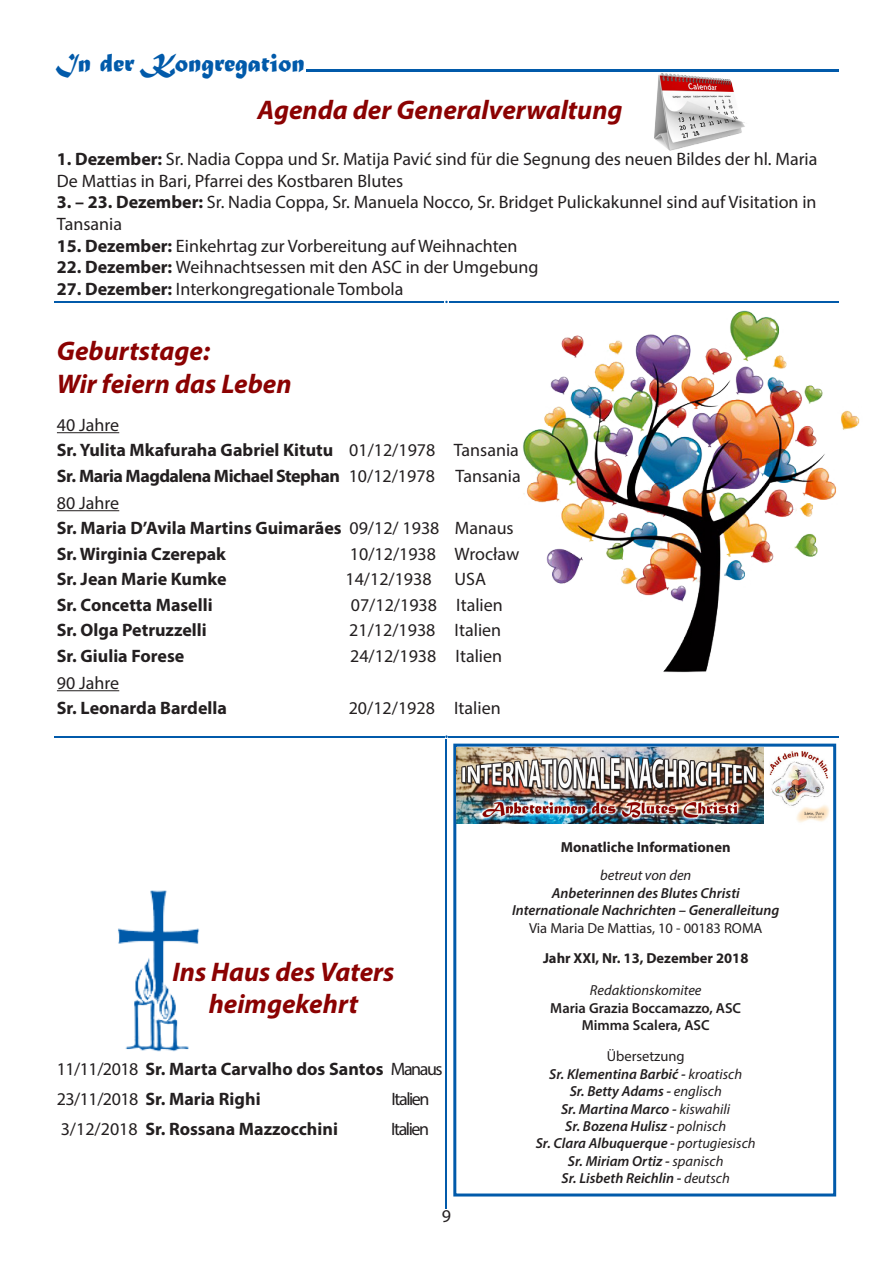
<style>
.page{position:relative;width:893px;height:1263px;background:#fff}
.page>*{position:absolute;margin:0;border:0;box-sizing:border-box;transform-origin:0 0}
.t1{font:italic 700 27px/32.4px "Myriad Pro";color:#8b0202;text-align:center}
.t2{font:27px "Matura MT Script Capitals";color:#015aaa}
.t3{font:18px/21.6px "Myriad Pro";color:#231f20}
.t4{font:700 18px "Myriad Pro";color:#231f20}
.t5{font:700 18px "Myriad Pro";letter-spacing:-.03em;color:#231f20}
.t6{font:18px "Myriad Pro";letter-spacing:-.08em;color:#231f20}
.t7{font:italic 600 14.55px "Myriad Pro";color:#231f20}
.t8{font:700 14.55px "Myriad Pro";color:#231f20}
.t9{font:14.55px "Myriad Pro";color:#231f20}
.t10{font:600 14.55px "Myriad Pro";color:#231f20}
.t11{font:italic 14.55px "Myriad Pro";color:#231f20}
.s1{font-weight:700}
.s2{font-weight:400}
</style>
<div class="page">
<hr style="left:54px;top:301px;width:390px;height:2px;background:#015aaa">
<hr style="left:449px;top:301px;width:390px;height:2px;background:#015aaa">
<hr style="left:446px;top:739px;width:1px;height:470px;background:#015aaa">
<hr style="left:57px;top:432px;width:62px;height:1px;background:#231f20">
<hr style="left:57px;top:510px;width:62px;height:1px;background:#231f20">
<hr style="left:57px;top:690px;width:62px;height:1px;background:#231f20">
<img style="left:644px;top:69px;width:111px;height:82px">
<img style="left:118px;top:890px;width:82px;height:162px">
<hr style="left:54px;top:736px;width:391px;height:1px;background:#015aaa">
<hr style="left:448px;top:736px;width:391px;height:1px;background:#015aaa">
<img style="left:523px;top:310px;width:337px;height:363px">
<img style="left:769px;top:751px;width:60px;height:72px">
<div style="left:453px;top:744px;width:383px;height:452px;border:3px solid #015aaa"></div>
<img style="left:457px;top:747px;width:306px;height:77px">
<svg style="left:306px;top:70px;width:533px;height:2px"></svg>
<p class="t2" style="left:56px;top:46px;width:251px">In der Kongregation</p>
<p class="t1" style="left:258px;top:93px;width:367px">Agenda der Generalverwaltung</p>
<p class="t3" style="left:57px;top:148px;width:762px"><span class="s1">1. Dezember:</span> Sr. Nadia Coppa und Sr. Matija Pavić sind für die Segnung des neuen Bildes der hl. Maria<br>De Mattias in Bari, Pfarrei des Kostbaren Blutes</p>
<p class="t3" style="left:57px;top:191px;width:761px"><span class="s1">3. – 23. Dezember:</span> Sr. Nadia Coppa, Sr. Manuela Nocco, Sr. Bridget Pulickakunnel sind auf Visitation in<br>Tansania</p>
<p class="t3" style="left:57px;top:234px;width:462px"><span class="s1">15. Dezember:</span> Einkehrtag zur Vorbereitung auf Weihnachten</p>
<p class="t3" style="left:57px;top:256px;width:483px"><span class="s1">22. Dezember:</span> Weihnachtsessen mit den ASC in der Umgebung</p>
<p class="t3" style="left:57px;top:278px;width:348px"><span class="s1">27. Dezember:</span> Interkongregationale Tombola</p>
<p class="t1" style="left:57px;top:334px;width:155px">Geburtstage:</p>
<p class="t1" style="left:57px;top:367px;width:236px">Wir feiern das Leben</p>
<p class="t3" style="left:57px;top:414px;width:64px">40 Jahre</p>
<p class="t4" style="left:57px;top:439px;width:463px">Sr. Yulita Mkafuraha Gabriel Kitutu <span class="s2">01/12/1978 Tansania</span></p>
<p class="t5" style="left:57px;top:464px;width:465px">Sr. Maria Magdalena Michael Stephan <span class="s2">10/12/1978 Tansania</span></p>
<p class="t3" style="left:57px;top:492px;width:64px">80 Jahre</p>
<p class="t4" style="left:57px;top:517px;width:458px">Sr. Maria D’Avila Martins Guimarães <span class="s2">09/12/ 1938 Manaus</span></p>
<p class="t4" style="left:57px;top:542px;width:171px">Sr. Wirginia Czerepak</p>
<p class="t3" style="left:350px;top:543px;width:171px">10/12/1938 Wrocław</p>
<p class="t4" style="left:57px;top:568px;width:171px">Sr. Jean Marie Kumke</p>
<p class="t3" style="left:345px;top:568px;width:88px">14/12/1938</p>
<p class="t3" style="left:455px;top:568px;width:33px">USA</p>
<p class="t4" style="left:57px;top:593px;width:157px">Sr. Concetta Maselli</p>
<p class="t3" style="left:351px;top:594px;width:153px">07/12/1938 Italien</p>
<p class="t4" style="left:57px;top:619px;width:151px">Sr. Olga Petruzzelli</p>
<p class="t3" style="left:349px;top:619px;width:153px">21/12/1938 Italien</p>
<p class="t4" style="left:57px;top:644px;width:129px">Sr. Giulia Forese</p>
<p class="t3" style="left:350px;top:645px;width:153px">24/12/1938 Italien</p>
<p class="t3" style="left:57px;top:672px;width:64px">90 Jahre</p>
<p class="t4" style="left:57px;top:697px;width:172px">Sr. Leonarda Bardella</p>
<p class="t3" style="left:349px;top:697px;width:153px">20/12/1928 Italien</p>
<p class="t1" style="left:172px;top:954px;width:224px">Ins Haus des Vaters heimgekehrt</p>
<p class="t4" style="left:57px;top:1057px;width:387px"><span class="s2">11/11/2018</span> Sr. Marta Carvalho dos Santos <span class="s2">Manaus</span></p>
<p class="t4" style="left:57px;top:1087px;width:205px"><span class="s2">23/11/2018</span> Sr. Maria Righi</p>
<p class="t6" style="left:391px;top:1087px;width:40px">Italien</p>
<p class="t4" style="left:61px;top:1117px;width:279px"><span class="s2">3/12/2018</span> Sr. Rossana Mazzocchini</p>
<p class="t6" style="left:391px;top:1117px;width:40px">Italien</p>
<p class="t3" style="left:442px;top:1205px;width:11px">9</p>
<p class="t8" style="left:561px;top:838px;width:171px">Monatliche Informationen</p>
<p class="t11" style="left:600px;top:866px;width:93px">betreut von den</p>
<p class="t7" style="left:552px;top:884px;width:190px">Anbeterinnen des Blutes Christi</p>
<p class="t7" style="left:512px;top:901px;width:269px">Internationale Nachrichten – Generalleitung</p>
<p class="t9" style="left:529px;top:919px;width:235px">Via Maria De Mattias, 10 - 00183 ROMA</p>
<p class="t8" style="left:543px;top:948px;width:207px">Jahr XXI, Nr. 13, Dezember 2018</p>
<p class="t11" style="left:590px;top:981px;width:113px">Redaktionskomitee</p>
<p class="t10" style="left:550px;top:998px;width:192px">Maria Grazia Boccamazzo, ASC</p>
<p class="t10" style="left:582px;top:1016px;width:130px">Mimma Scalera, ASC</p>
<p class="t9" style="left:607px;top:1047px;width:80px">Übersetzung</p>
<p class="t7" style="left:549px;top:1064px;width:194px">Sr. Klementina Barbić - <span class="s2">kroatisch</span></p>
<p class="t7" style="left:570px;top:1082px;width:154px">Sr. Betty Adams - <span class="s2">englisch</span></p>
<p class="t7" style="left:561px;top:1099px;width:171px">Sr. Martina Marco - <span class="s2">kiswahili</span></p>
<p class="t7" style="left:565px;top:1117px;width:163px">Sr. Bozena Hulisz - <span class="s2">polnisch</span></p>
<p class="t7" style="left:536px;top:1134px;width:221px">Sr. Clara Albuquerque - <span class="s2">portugiesisch</span></p>
<p class="t7" style="left:568px;top:1152px;width:157px">Sr. Miriam Ortiz - <span class="s2">spanisch</span></p>
<p class="t7" style="left:562px;top:1169px;width:170px">Sr. Lisbeth Reichlin - <span class="s2">deutsch</span></p>
</div>
